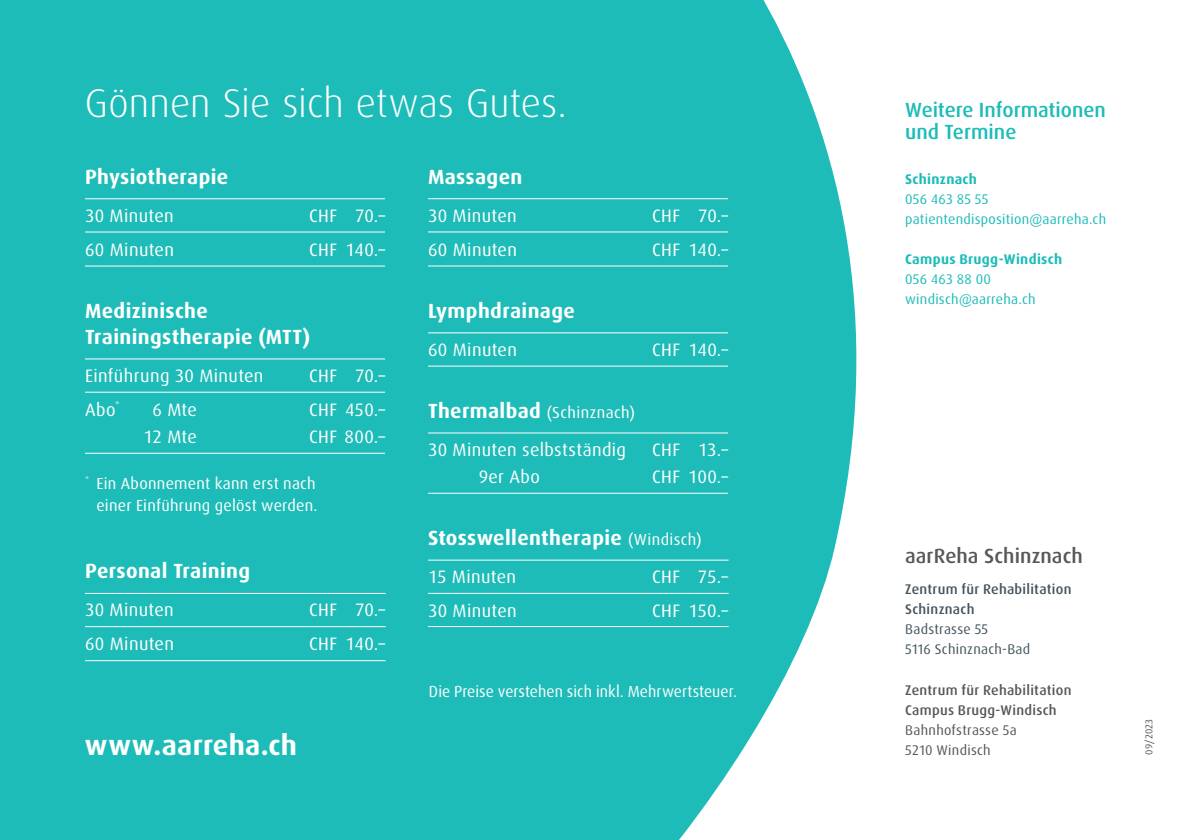
<style>
.page{position:relative;width:1191px;height:840px;background:#fff}
.page>*{position:absolute;margin:0;border:0;box-sizing:border-box;transform-origin:0 0}
.t1{font:300 40px "Dax Pro";color:#fff}
.t2{font:700 28px "Dax Pro";letter-spacing:.01em;color:#fff}
.t3{font:700 20.4px/26px "Dax Pro";letter-spacing:.015em;color:#fff}
.t4{font:500 20.4px/22px "Dax Pro";color:#1dbcb8}
.t5{font:500 20.4px "Dax Pro";letter-spacing:.005em;color:#57585a}
.t6{font:18px "Dax Pro";letter-spacing:.02em;color:#fff}
.t7{font:16px/22px "Dax Pro";letter-spacing:.01em;color:#fff;text-align:right}
.t8{font:14px/20px "Dax Pro";letter-spacing:.02em;color:#1dbcb8}
.t9{font:500 14px/20px "Dax Pro";letter-spacing:.02em;color:#57585a}
.t10{font:500 14px/20px "Dax Pro";letter-spacing:.02em;color:#45555f}
.t11{font:14px/20px "Dax Pro";letter-spacing:.02em;color:#45555f}
.t12{font:700 14px "Dax Pro";letter-spacing:.02em;color:#1dbcb8}
.t13{font:14px/20px "Dax Pro";letter-spacing:.02em;color:#57585a}
.t14{font:10px "Dax Pro";color:#57585a}
.s1{font-weight:700;font-size:20.4px}
.s2{font-weight:400;font-size:16px}
</style>
<div class="page">
<div style="left:0;top:0;width:857px;height:839px;background:#1dbcb8"></div>
<hr style="left:85px;top:198px;width:300px;height:1px;background:#fff">
<hr style="left:85px;top:231px;width:300px;height:1px;background:#fff">
<hr style="left:85px;top:265px;width:300px;height:1px;background:#fff">
<hr style="left:85px;top:358px;width:300px;height:1px;background:#fff">
<hr style="left:85px;top:391px;width:300px;height:1px;background:#fff">
<hr style="left:85px;top:452px;width:300px;height:1px;background:#fff">
<hr style="left:85px;top:592px;width:301px;height:1px;background:#fff">
<hr style="left:85px;top:626px;width:301px;height:1px;background:#fff">
<hr style="left:85px;top:660px;width:301px;height:1px;background:#fff">
<hr style="left:428px;top:198px;width:300px;height:1px;background:#fff">
<hr style="left:428px;top:231px;width:300px;height:1px;background:#fff">
<hr style="left:428px;top:265px;width:300px;height:1px;background:#fff">
<hr style="left:428px;top:332px;width:300px;height:1px;background:#fff">
<hr style="left:428px;top:365px;width:300px;height:1px;background:#fff">
<hr style="left:428px;top:432px;width:300px;height:1px;background:#fff">
<hr style="left:428px;top:492px;width:300px;height:1px;background:#fff">
<hr style="left:428px;top:559px;width:300px;height:1px;background:#fff">
<hr style="left:428px;top:592px;width:300px;height:1px;background:#fff">
<hr style="left:428px;top:626px;width:300px;height:1px;background:#fff">
<h1 class="t1" style="left:85px;top:77px;width:483px">Gönnen Sie sich etwas Gutes.</h1>
<p class="t3" style="left:85px;top:164px;width:145px">Physiotherapie</p>
<p class="t6" style="left:85px;top:204px;width:90px">30 Minuten</p>
<p class="t6" style="left:309px;top:204px;width:78px">CHF 70.–</p>
<p class="t6" style="left:85px;top:238px;width:90px">60 Minuten</p>
<p class="t6" style="left:309px;top:238px;width:77px">CHF 140.–</p>
<p class="t3" style="left:85px;top:298px;width:227px">Medizinische<br>Trainingstherapie (MTT)</p>
<p class="t6" style="left:85px;top:364px;width:180px">Einführung 30 Minuten</p>
<p class="t6" style="left:309px;top:364px;width:78px">CHF 70.–</p>
<p class="t6" style="left:85px;top:398px;width:36px">Abo<sup>*</sup></p>
<p class="t6" style="left:152px;top:398px;width:46px">6 Mte</p>
<p class="t6" style="left:309px;top:398px;width:77px">CHF 450.–</p>
<p class="t6" style="left:143px;top:425px;width:55px">12 Mte</p>
<p class="t6" style="left:309px;top:425px;width:77px">CHF 800.–</p>
<p class="t7" style="left:85px;top:472px;width:234px"><sup>*</sup> Ein Abonnement kann erst nach einer Einführung gelöst werden.</p>
<p class="t3" style="left:85px;top:558px;width:167px">Personal Training</p>
<p class="t6" style="left:85px;top:598px;width:90px">30 Minuten</p>
<p class="t6" style="left:309px;top:598px;width:78px">CHF 70.–</p>
<p class="t6" style="left:85px;top:632px;width:90px">60 Minuten</p>
<p class="t6" style="left:309px;top:632px;width:77px">CHF 140.–</p>
<h2 class="t2" style="left:85px;top:726px;width:214px">www.aarreha.ch</h2>
<p class="t3" style="left:428px;top:164px;width:96px">Massagen</p>
<p class="t6" style="left:428px;top:204px;width:90px">30 Minuten</p>
<p class="t6" style="left:652px;top:204px;width:78px">CHF 70.–</p>
<p class="t6" style="left:428px;top:238px;width:90px">60 Minuten</p>
<p class="t6" style="left:652px;top:238px;width:77px">CHF 140.–</p>
<p class="t3" style="left:428px;top:298px;width:148px">Lymphdrainage</p>
<p class="t6" style="left:428px;top:338px;width:90px">60 Minuten</p>
<p class="t6" style="left:652px;top:338px;width:77px">CHF 140.–</p>
<p class="t7" style="left:428px;top:401px;width:208px"><span class="s1">Thermalbad</span> (Schinznach)</p>
<p class="t6" style="left:428px;top:438px;width:200px">30 Minuten selbstständig</p>
<p class="t6" style="left:652px;top:438px;width:78px">CHF 13.–</p>
<p class="t6" style="left:478px;top:465px;width:63px">9er Abo</p>
<p class="t6" style="left:652px;top:465px;width:77px">CHF 100.–</p>
<p class="t3" style="left:428px;top:525px;width:275px">Stosswellentherapie <span class="s2">(Windisch)</span></p>
<p class="t6" style="left:428px;top:565px;width:90px">15 Minuten</p>
<p class="t6" style="left:652px;top:565px;width:77px">CHF 75.–</p>
<p class="t6" style="left:428px;top:599px;width:90px">30 Minuten</p>
<p class="t6" style="left:652px;top:599px;width:78px">CHF 150.–</p>
<p class="t7" style="left:429px;top:680px;width:309px">Die Preise verstehen sich inkl. Mehrwertsteuer.</p>
<p class="t4" style="left:905px;top:98px;width:202px">Weitere Informationen und Termine</p>
<p class="t12" style="left:905px;top:170px;width:73px">Schinznach</p>
<p class="t8" style="left:905px;top:189px;width:202px">056 463 85 55 patientendisposition@aarreha.ch</p>
<p class="t12" style="left:905px;top:250px;width:158px">Campus Brugg-Windisch</p>
<p class="t8" style="left:905px;top:269px;width:132px">056 463 88 00 windisch@aarreha.ch</p>
<p class="t5" style="left:905px;top:542px;width:179px">aarReha Schinznach</p>
<p class="t10" style="left:905px;top:579px;width:168px">Zentrum für Rehabilitation<br>Schinznach</p>
<p class="t11" style="left:905px;top:619px;width:127px">Badstrasse 55<br>5116 Schinznach-Bad</p>
<p class="t9" style="left:905px;top:679px;width:168px">Zentrum für Rehabilitation<br>Campus Brugg-Windisch</p>
<p class="t13" style="left:905px;top:719px;width:113px">Bahnhofstrasse 5a<br>5210 Windisch</p>
<p class="t14" style="left:1142px;top:754px;width:37px;rotate:-90deg">09/2023</p>
</div>
